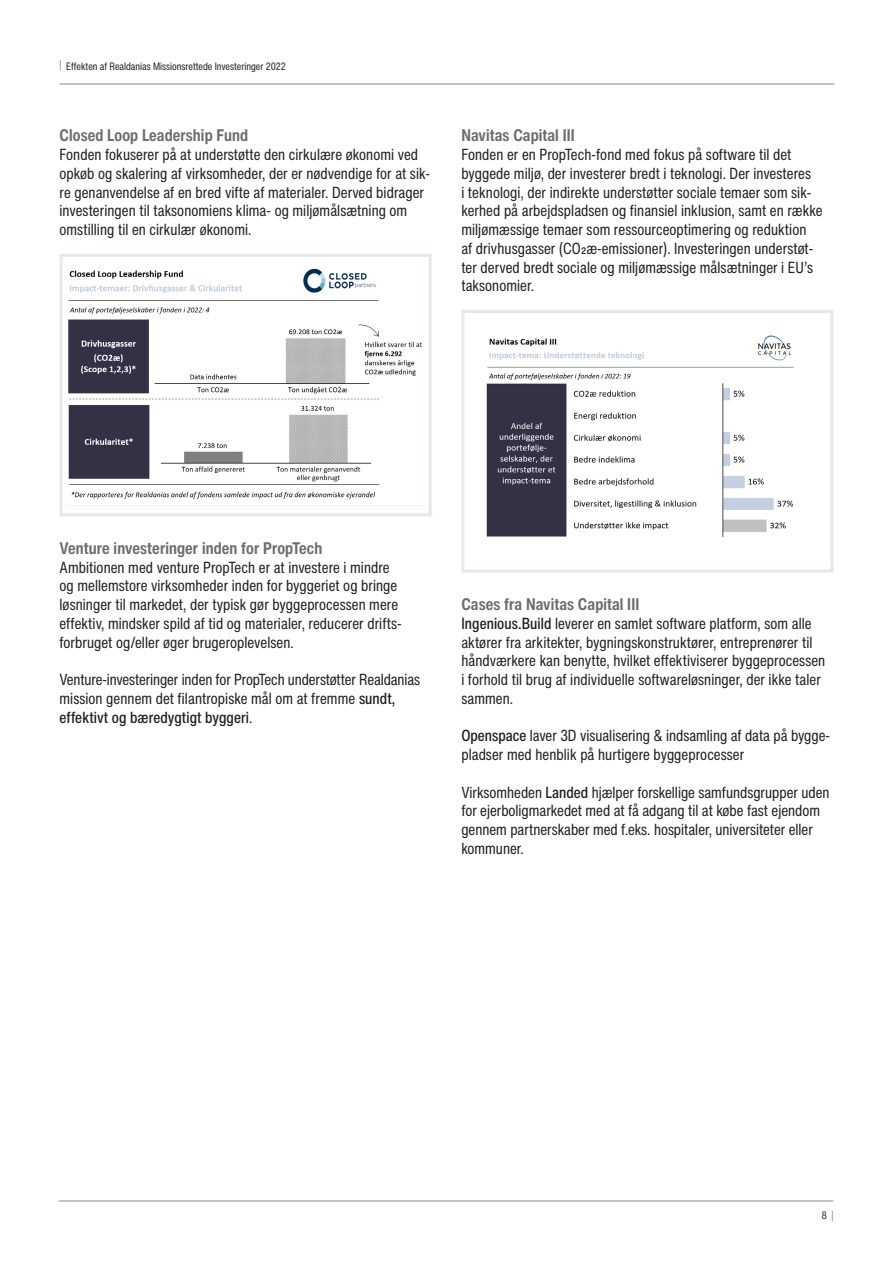
<style>
.page{position:relative;width:893px;height:1263px;background:#fff}
.page>*{position:absolute;margin:0;border:0;box-sizing:border-box;transform-origin:0 0}
.Mellemrubrik_2{font:700 condensed 16.5px "Helvetica Now Text";letter-spacing:.005em;color:#6c6d70}
.Brød{font:condensed 15.75px/18.8px "Helvetica Now Text";letter-spacing:.005em;color:#231f20}
.t1{font:condensed 10.5px "Helvetica Now Text";color:#231f20}
.s1{color:#87898b}
.s2{font-weight:500}
</style>
<div class="page">
<hr style="left:60px;top:84px;width:774px;height:1px;background:#87898b">
<hr style="left:59px;top:1201px;width:774px;height:1px;background:#87898b">
<div style="left:60px;top:254px;width:372px;height:262px;border:3px solid #eae7e1"></div>
<div style="left:461px;top:310px;width:372px;height:263px;border:3px solid #eae7e1"></div>
<img style="left:68px;top:268px;width:355px;height:231px">
<img style="left:486px;top:335px;width:308px;height:202px">
<p class="t1" style="left:60px;top:59px;width:228px"><span class="s1">|</span> Effekten af Realdanias Missionsrettede Investeringer 2022</p>
<p class="Mellemrubrik_2" style="left:60px;top:125px;width:190px">Closed Loop Leadership Fund</p>
<p class="Brød" style="left:60px;top:145px;width:372px">Fonden fokuserer på at understøtte den cirkulære økonomi ved opkøb og skalering af virksomheder, der er nødvendige for at sik&shy;re genanvendelse af en bred vifte af materialer. Derved bidrager investeringen til taksonomiens klima- og miljømålsætning om omstilling til en cirkulær økonomi.</p>
<p class="Mellemrubrik_2" style="left:461px;top:125px;width:115px">Navitas Capital III</p>
<p class="Brød" style="left:461px;top:145px;width:363px">Fonden er en PropTech-fond med fokus på software til det byggede miljø, der investerer bredt i teknologi. Der investeres<br>i teknologi, der indirekte understøtter sociale temaer som sik&shy;kerhed på arbejdspladsen og finansiel inklusion, samt en række miljømæssige temaer som ressourceoptimering og reduktion<br>af drivhusgasser (CO2æ-emissioner). Investeringen understøt&shy;ter derved bredt sociale og miljømæssige målsætninger i EU’s taksonomier.</p>
<p class="Mellemrubrik_2" style="left:60px;top:537px;width:264px">Venture investeringer inden for PropTech</p>
<p class="Brød" style="left:60px;top:558px;width:344px">Ambitionen med venture PropTech er at investere i mindre og mellemstore virksomheder inden for byggeriet og bringe løsninger til markedet, der typisk gør byggeprocessen mere effektiv, mindsker spild af tid og materialer, reducerer drifts&shy;forbruget og/eller øger brugeroplevelsen.</p>
<p class="Brød" style="left:60px;top:670px;width:362px">Venture-investeringer inden for PropTech understøtter Realdanias mission gennem det filantropiske mål om at fremme <span class="s2">sundt, effektivt og bæredygtigt byggeri</span>.</p>
<p class="Mellemrubrik_2" style="left:461px;top:593px;width:179px">Cases fra Navitas Capital III</p>
<p class="Brød" style="left:461px;top:614px;width:365px"><span class="s2">Ingenious.Build</span> leverer en samlet software platform, som alle aktører fra arkitekter, bygningskonstruktører, entreprenører til håndværkere kan benytte, hvilket effektiviserer byggeprocessen i forhold til brug af individuelle softwareløsninger, der ikke taler sammen.</p>
<p class="Brød" style="left:461px;top:726px;width:370px"><span class="s2">Openspace</span> laver 3D visualisering &amp; indsamling af data på bygge&shy;pladser med henblik på hurtigere byggeprocesser</p>
<p class="Brød" style="left:461px;top:783px;width:370px">Virksomheden <span class="s2">Landed</span> hjælper forskellige samfundsgrupper uden for ejerboligmarkedet med at få adgang til at købe fast ejendom gennem partnerskaber med f.eks. hospitaler, universiteter eller kommuner.</p>
<p class="t1" style="left:822px;top:1208px;width:13px">8 <span class="s1">|</span></p>
</div>
